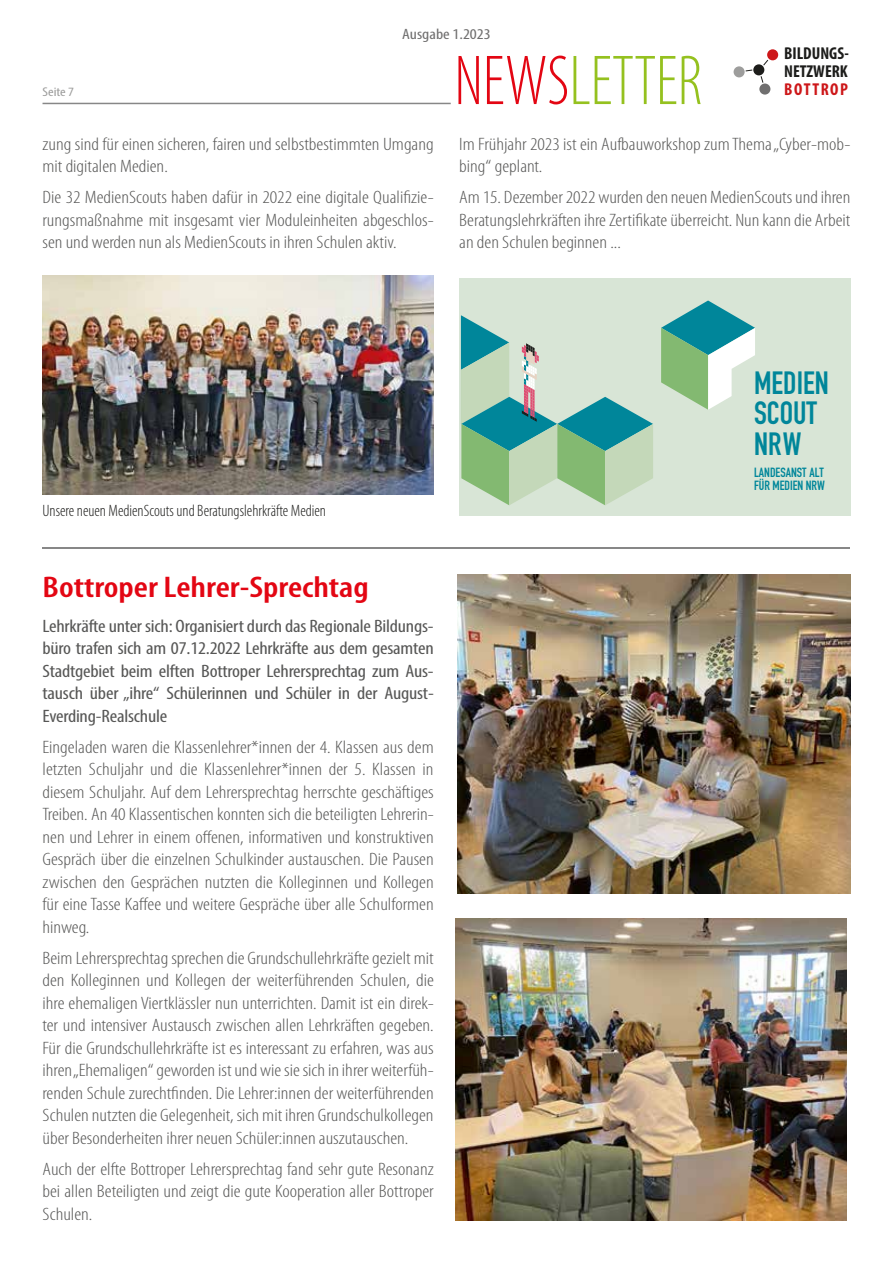
<style>
.page{position:relative;width:893px;height:1263px;background:#fff}
.page>*{position:absolute;margin:0;border:0;box-sizing:border-box;transform-origin:0 0}
.t1{font:700 31.8px/30.3px "DIN Condensed";color:#00869a}
.t2{font:600 condensed 30px "Myriad Pro";color:#e30613;scale:1.2 1}
.t3{font:300 condensed 18px/22.5px "Myriad Pro";color:#575756;text-align:justify;scale:1.15 1}
.t4{font:condensed 18px/22.5px "Myriad Pro";letter-spacing:-.01em;color:#575756;text-align:justify;scale:1.15 1}
.t5{font:700 condensed 17.25px/18px "Myriad Pro";color:#1d1d1b}
.t6{font:700 condensed 17.25px "Myriad Pro";letter-spacing:.09em;color:#cd1719}
.t7{font:300 condensed 16.5px "Myriad Pro";color:#1d1d1b}
.t8{font:condensed 15px "Myriad Pro";color:#706f6f;scale:1.2 1}
.t9{font:700 13.2px/13.2px "DIN Condensed";color:#00869a}
.t10{font:condensed 12.75px "Myriad Pro";color:#9d9d9c;scale:1.2 1}
</style>
<div class="page">
<svg style="left:573px;top:56px;width:128px;height:48px"></svg>
<svg style="left:458px;top:56px;width:109px;height:48px"></svg>
<hr style="left:43px;top:103px;width:408px;height:1px;background:#878787">
<div style="left:767px;top:49px;width:11px;height:11px;background:#cd1719;border-radius:50%"></div>
<div style="left:734px;top:66px;width:11px;height:11px;background:#9d9d9c;border-radius:50%"></div>
<div style="left:759px;top:84px;width:11px;height:11px;background:#706f6f;border-radius:50%"></div>
<div style="left:753px;top:64px;width:11px;height:11px;background:#1d1d1b;border-radius:50%"></div>
<svg style="left:762px;top:59px;width:7px;height:7px"></svg>
<svg style="left:745px;top:69px;width:8px;height:3px"></svg>
<svg style="left:760px;top:75px;width:4px;height:9px"></svg>
<div style="left:459px;top:279px;width:391px;height:237px;background:#d8e5d6"></div>
<hr style="left:43px;top:547px;width:807px;height:2px;background:#878787">
<img style="left:457px;top:574px;width:393px;height:319px">
<img style="left:455px;top:918px;width:391px;height:302px">
<img style="left:43px;top:275px;width:391px;height:219px">
<svg style="left:661px;top:300px;width:94px;height:110px"></svg>
<svg style="left:461px;top:315px;width:192px;height:190px"></svg>
<p class="t10" style="left:43px;top:84px;width:28px">Seite 7</p>
<p class="t8" style="left:402px;top:25px;width:75px">Ausgabe 1.2023</p>
<p class="t5" style="left:784px;top:44px;width:66px">BILDUNGS-<br>NETZWERK</p>
<p class="t6" style="left:784px;top:79px;width:65px">BOTTROP</p>
<p class="t3" style="left:43px;top:132px;width:342px">zung sind für einen sicheren, fairen und selbstbestimmten Umgang mit digitalen Medien.</p>
<p class="t3" style="left:43px;top:186px;width:342px">Die 32 MedienScouts haben dafür in 2022 eine digitale Qualifizie&shy;rungsmaßnahme mit insgesamt vier Moduleinheiten abgeschlos&shy;sen und werden nun als MedienScouts in ihren Schulen aktiv.</p>
<p class="t3" style="left:459px;top:132px;width:342px">Im Frühjahr 2023 ist ein Aufbauworkshop zum Thema „Cyber-mob&shy;bing“ geplant.</p>
<p class="t3" style="left:459px;top:186px;width:342px">Am 15. Dezember 2022 wurden den neuen MedienScouts und ihren Beratungslehrkräften ihre Zertifikate überreicht. Nun kann die Arbeit an den Schulen beginnen ...</p>
<p class="t7" style="left:43px;top:500px;width:285px">Unsere neuen MedienScouts und Beratungslehrkräfte Medien</p>
<h2 class="t2" style="left:43px;top:568px;width:273px">Bottroper Lehrer-Sprechtag</h2>
<p class="t4" style="left:43px;top:614px;width:342px">Lehrkräfte unter sich: Organisiert durch das Regionale Bildungs&shy;büro trafen sich am 07.12.2022 Lehrkräfte aus dem gesamten Stadtgebiet beim elften Bottroper Lehrersprechtag zum Aus&shy;tausch über „ihre“ Schülerinnen und Schüler in der August-Everding-Realschule</p>
<p class="t3" style="left:43px;top:735px;width:342px">Eingeladen waren die Klassenlehrer*innen der 4. Klassen aus dem letzten Schuljahr und die Klassenlehrer*innen der 5. Klassen in diesem Schuljahr. Auf dem Lehrersprechtag herrschte geschäftiges Treiben. An 40 Klassentischen konnten sich die beteiligten Lehrerin&shy;nen und Lehrer in einem offenen, informativen und konstruktiven Gespräch über die einzelnen Schulkinder austauschen. Die Pausen zwischen den Gesprächen nutzten die Kolleginnen und Kollegen für eine Tasse Kaffee und weitere Gespräche über alle Schulformen hinweg.</p>
<p class="t3" style="left:43px;top:946px;width:342px">Beim Lehrersprechtag sprechen die Grundschullehrkräfte gezielt mit den Kolleginnen und Kollegen der weiterführenden Schulen, die ihre ehemaligen Viertklässler nun unterrichten. Damit ist ein direk&shy;ter und intensiver Austausch zwischen allen Lehrkräften gegeben.<br>Für die Grundschullehrkräfte ist es interessant zu erfahren, was aus ihren „Ehemaligen“ geworden ist und wie sie sich in ihrer weiterfüh&shy;renden Schule zurechtfinden. Die Lehrer:innen der weiterführenden Schulen nutzten die Gelegenheit, sich mit ihren Grundschulkollegen über Besonderheiten ihrer neuen Schüler:innen auszutauschen.</p>
<p class="t3" style="left:43px;top:1157px;width:342px">Auch der elfte Bottroper Lehrersprechtag fand sehr gute Resonanz bei allen Beteiligten und zeigt die gute Kooperation aller Bottroper Schulen.</p>
<h1 class="t1" style="left:754px;top:368px;width:76px">MEDIEN<br>SCOUT<br>NRW</h1>
<p class="t9" style="left:754px;top:466px;width:72px">LANDESANST ALT<br>FÜR MEDIEN NRW</p>
</div>
